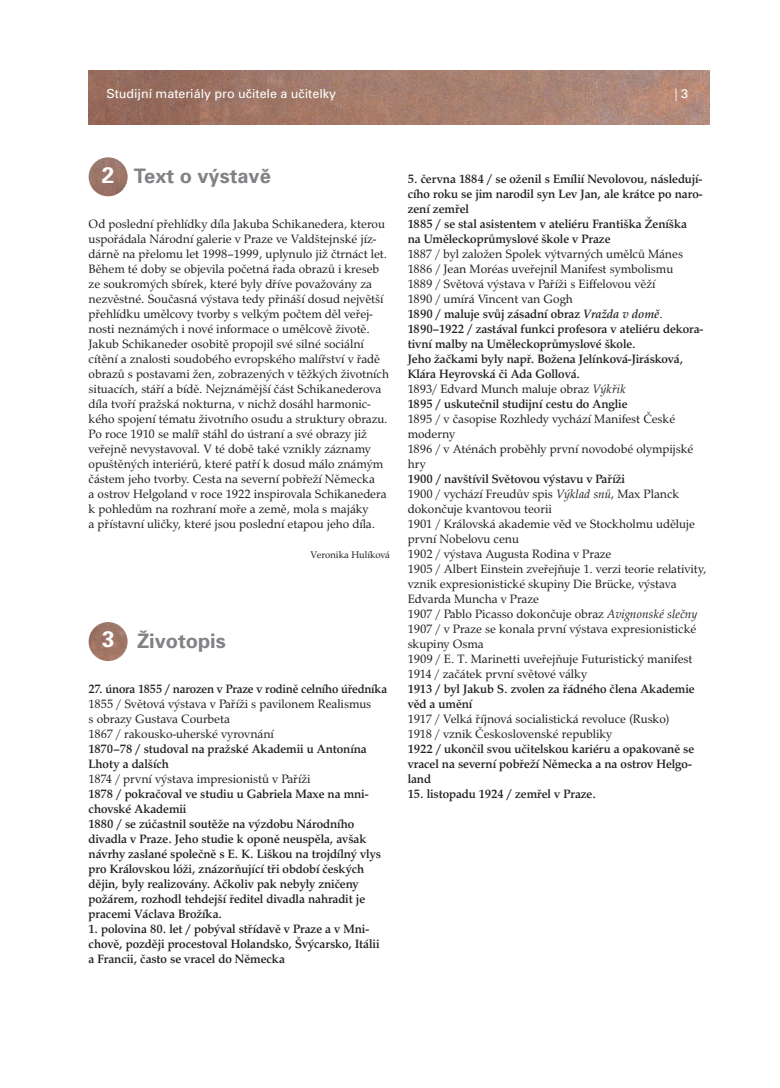
<style>
.page{position:relative;width:780px;height:1088px;background:#fff}
.page>*{position:absolute;margin:0;border:0;box-sizing:border-box;transform-origin:0 0}
.t1{font:700 22.5px "Univers CE";color:#fff}
.t2{font:700 20px "Univers CE";color:#808285}
.t3{font:12.5px/15px "URW Palladio TCE";color:#231f20}
.t4{font:500 12.5px/15px "URW Palladio TCE";color:#231f20}
.t5{font:12.5px "Univers CE";color:#fff}
.t6{font:10px "URW Palladio TCE";color:#231f20}
.s1{font-weight:400}
.s2{font-family:"URW Palladio TCE Med Ita";font-weight:400}
.s3{font-weight:400;font-style:italic}
.s4{font-weight:500}
.s5{font-style:italic}
</style>
<div class="page">
<img style="left:89px;top:71px;width:620px;height:53px">
<img style="left:89px;top:157px;width:39px;height:39px;border-radius:50%">
<img style="left:89px;top:622px;width:39px;height:39px;border-radius:50%">
<p class="t5" style="left:106px;top:89px;width:231px">Studijní materiály pro učitele a učitelky</p>
<p class="t5" style="left:674px;top:89px;width:15px">| 3</p>
<h1 class="t1" style="left:102px;top:166px;width:14px">2</h1>
<h2 class="t2" style="left:134px;top:168px;width:138px">Text o výstavě</h2>
<p class="t3" style="left:89px;top:216px;width:302px">Od poslední přehlídky díla Jakuba Schikanedera, kterou uspořádala Národní galerie v Praze ve Valdštejnské jíz&shy;dárně na přelomu let 1998–1999, uplynulo již čtrnáct let.<br>Během té doby se objevila početná řada obrazů i kreseb ze soukromých sbírek, které byly dříve považovány za nezvěstné. Současná výstava tedy přináší dosud největší přehlídku umělcovy tvorby s velkým počtem děl veřej&shy;nosti neznámých i nové informace o umělcově životě.<br>Jakub Schikaneder osobitě propojil své silné sociální cítění a znalosti soudobého evropského malířství v řadě obrazů s postavami žen, zobrazených v těžkých životních situacích, stáří a bídě. Nejznámější část Schikanederova díla tvoří pražská nokturna, v nichž dosáhl harmonic&shy;kého spojení tématu životního osudu a struktury obrazu.<br>Po roce 1910 se malíř stáhl do ústraní a své obrazy již veřejně nevystavoval. V té době také vznikly záznamy opuštěných interiérů, které patří k dosud málo známým částem jeho tvorby. Cesta na severní pobřeží Německa<br>a ostrov Helgoland v roce 1922 inspirovala Schikanedera k pohledům na rozhraní moře a země, mola s majáky<br>a přístavní uličky, které jsou poslední etapou jeho díla.</p>
<p class="t6" style="left:310px;top:548px;width:81px">Veronika Hulíková</p>
<h2 class="t2" style="left:137px;top:633px;width:90px">Životopis</h2>
<p class="t4" style="left:89px;top:681px;width:300px">27. února 1855 / narozen v Praze v rodině celního úředníka</p>
<p class="t3" style="left:89px;top:696px;width:284px">1855 / Světová výstava v Paříži s pavilonem Realismus s obrazy Gustava Courbeta<br>1867 / rakousko-uherské vyrovnání</p>
<p class="t4" style="left:89px;top:741px;width:280px">1870–78 / studoval na pražské Akademii u Antonína<br>Lhoty a dalších</p>
<p class="t3" style="left:89px;top:771px;width:223px">1874 / první výstava impresionistů v Paříži</p>
<p class="t4" style="left:89px;top:786px;width:294px">1878 / pokračoval ve studiu u Gabriela Maxe na mni&shy;chovské Akademii<br>1880 / se zúčastnil soutěže na výzdobu Národního divadla v Praze. Jeho studie k oponě neuspěla, avšak návrhy zaslané společně s E. K. Liškou na trojdílný vlys pro Královskou lóži, znázorňující tři období českých dějin, byly realizovány. Ačkoliv pak nebyly zničeny požárem, rozhodl tehdejší ředitel divadla nahradit je pracemi Václava Brožíka.</p>
<p class="t4" style="left:89px;top:921px;width:292px">1. polovina 80. let / pobýval střídavě v Praze a v Mni&shy;chově, později procestoval Holandsko, Švýcarsko, Itálii a Francii, často se vracel do Německa</p>
<h1 class="t1" style="left:102px;top:631px;width:14px">3</h1>
<p class="t4" style="left:407px;top:171px;width:296px">5. června 1884 / se oženil s Emílií Nevolovou, následují&shy;cího roku se jim narodil syn Lev Jan, ale krátce po naro&shy;zení zemřel<br>1885 / se stal asistentem v ateliéru Františka Ženíška na Uměleckoprůmyslové škole v Praze</p>
<p class="t4" style="left:407px;top:246px;width:297px"><span class="s1">1887 / byl založen Spolek výtvarných umělců Mánes 1886 / Jean Moréas uveřejnil Manifest symbolismu<br>1889 / Světová výstava v Paříži s Eiffelovou věží<br>1890 / umírá Vincent van Gogh<br></span>1890 / maluje svůj zásadní obraz <span class="s2">Vražda v domě</span><span class="s1">.<br></span>1890–1922 / zastával funkci profesora v ateliéru dekora&shy;tivní malby na Uměleckoprůmyslové škole.<br>Jeho žačkami byly např. Božena Jelínková-Jirásková, Klára Heyrovská či Ada Gollová.<br><span class="s1">1893/ Edvard Munch maluje obraz</span> <span class="s3">Výkřik<br></span>1895 / uskutečnil studijní cestu do Anglie</p>
<p class="t3" style="left:407px;top:411px;width:287px">1895 / v časopise Rozhledy vychází Manifest České moderny<br>1896 / v Aténách proběhly první novodobé olympijské hry</p>
<p class="t3" style="left:407px;top:471px;width:300px"><span class="s4">1900 / navštívil Světovou výstavu v Paříži<br></span>1900 / vychází Freudův spis <span class="s5">Výklad snů</span>, Max Planck dokončuje kvantovou teorii<br>1901 / Královská akademie věd ve Stockholmu uděluje první Nobelovu cenu<br>1902 / výstava Augusta Rodina v Praze<br>1905 / Albert Einstein zveřejňuje 1. verzi teorie relativity, vznik expresionistické skupiny Die Brücke, výstava Edvarda Muncha v Praze<br>1907 / Pablo Picasso dokončuje obraz <span class="s5">Avignonské slečny </span>1907 / v Praze se konala první výstava expresionistické skupiny Osma<br>1909 / E. T. Marinetti uveřejňuje Futuristický manifest 1914 / začátek první světové války</p>
<p class="t4" style="left:407px;top:681px;width:288px">1913 / byl Jakub S. zvolen za řádného člena Akademie věd a umění</p>
<p class="t3" style="left:407px;top:711px;width:263px">1917 / Velká říjnová socialistická revoluce (Rusko)<br>1918 / vznik Československé republiky</p>
<p class="t4" style="left:407px;top:741px;width:288px">1922 / ukončil svou učitelskou kariéru a opakovaně se vracel na severní pobřeží Německa a na ostrov Helgo&shy;land</p>
<p class="t4" style="left:407px;top:786px;width:190px">15. listopadu 1924 / zemřel v Praze.</p>
</div>
